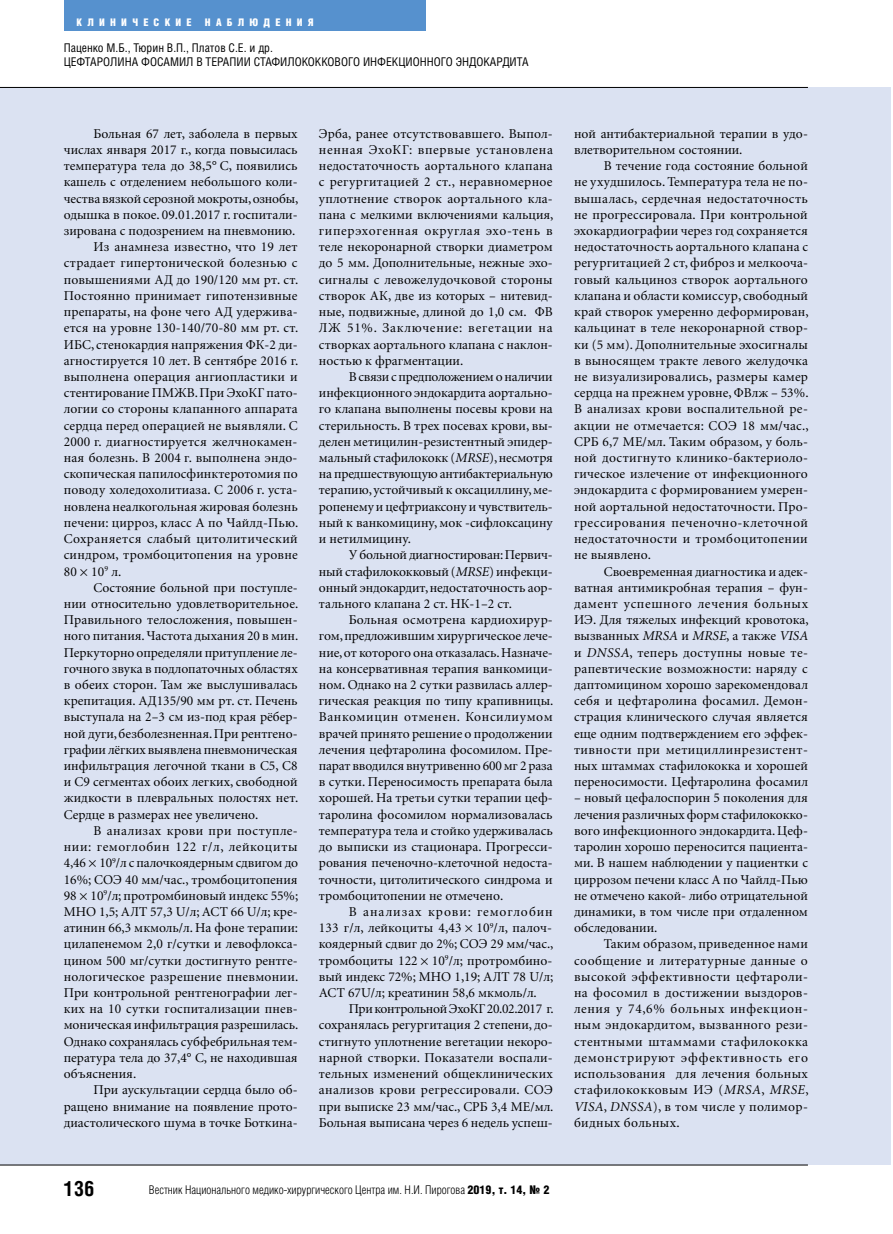
<style>
.page{position:relative;width:893px;height:1234px;background:#fff}
.page>*{position:absolute;margin:0;border:0;box-sizing:border-box;transform-origin:0 0}
.t1{font:700 21px "Helios Cond";color:#000}
.main_text_material{font:13.5px/16.2px "Minion Cyr";color:#000;text-align:justify}
.contents_farticle{font:12px "Helios Cond";color:#000}
.t2{font:300 12px "Helios Cond";color:#000}
.t3{font:900 10.5px "Helios Cond";letter-spacing:.5em;color:#fff}
.s1{font-style:italic}
.s2{font-weight:900}
</style>
<div class="page">
<div style="left:0;top:87px;width:891px;height:1077px;background:#dbe2f2"></div>
<hr style="left:0;top:1164px;width:808px;height:1px;background:#000">
<hr style="left:0;top:87px;width:808px;height:1px;background:#000">
<div style="left:64px;top:0;width:361px;height:30px;background:#5691ce"></div>
<p class="t3" style="left:77px;top:16px;width:117px">КЛИНИЧЕСКИЕ</p>
<p class="t3" style="left:205px;top:16px;width:110px">НАБЛЮДЕНИЯ</p>
<p class="contents_farticle" style="left:64px;top:41px;width:211px">Паценко М.Б., Тюрин В.П., Платов С.Е. и др.</p>
<p class="contents_farticle" style="left:64px;top:55px;width:466px">ЦЕФТАРОЛИНА ФОСАМИЛ В ТЕРАПИИ СТАФИЛОКОККОВОГО ИНФЕКЦИОННОГО ЭНДОКАРДИТА</p>
<p class="main_text_material" style="left:64px;top:125px;width:236px;text-indent:30px">Больная 67 лет, заболела в первых числах января 2017 г., когда повысилась температура тела до 38,5° С, появились кашель с отделением небольшого коли&shy;чества вязкой серозной мокроты, ознобы, одышка в покое. 09.01.2017 г. госпитали&shy;зирована с подозрением на пневмонию.</p>
<p class="main_text_material" style="left:64px;top:238px;width:236px;text-indent:30px">Из анамнеза известно, что 19 лет страдает гипертонической болезнью с повышениями АД до 190/120 мм рт. ст.<br>Постоянно принимает гипотензивные препараты, на фоне чего АД удержива&shy;ется на уровне 130-140/70-80 мм рт. ст.<br>ИБС, стенокардия напряжения ФК-2 ди&shy;агностируется 10 лет. В сентябре 2016 г. выполнена операция ангиопластики и стентирование ПМЖВ. При ЭхоКГ пато&shy;логии со стороны клапанного аппарата сердца перед операцией не выявляли. С 2000 г. диагностируется желчнокамен&shy;ная болезнь. В 2004 г. выполнена эндо&shy;скопическая папилосфинктеротомия по поводу холедохолитиаза. С 2006 г. уста&shy;новлена неалкогольная жировая болезнь печени: цирроз, класс А по Чайлд-Пью.<br>Сохраняется слабый цитолитический синдром, тромбоцитопения на уровне 80 10<sup>9</sup> л.</p>
<p class="main_text_material" style="left:64px;top:579px;width:236px;text-indent:30px">Состояние больной при поступле&shy;нии относительно удовлетворительное.<br>Правильного телосложения, повышен&shy;ного питания. Частота дыхания 20 в мин.<br>Перкуторно определяли притупление ле&shy;гочного звука в подлопаточных областях в обеих сторон. Там же выслушивалась крепитация. АД135/90 мм рт. ст. Печень выступала на 2–3 см из-под края рёбер&shy;ной дуги, безболезненная. При рентгено&shy;графии лёгких выявлена пневмоническая инфильтрация легочной ткани в C5, C8 и C9 сегментах обоих легких, свободной жидкости в плевральных полостях нет.<br>Сердце в размерах нее увеличено.</p>
<p class="main_text_material" style="left:64px;top:822px;width:236px;text-indent:30px">В анализах крови при поступле&shy;нии: гемоглобин 122 г/л, лейкоциты 4,46 10<sup>9</sup>/л с палочкоядерным сдвигом до 16%; СОЭ 40 мм/час., тромбоцитопения 98 10<sup>9</sup>/л; протромбиновый индекс 55%; МНО 1,5; АЛТ 57,3 U/л; АСТ 66 U/л; кре&shy;атинин 66,3 мкмоль/л. На фоне терапии: цилапенемом 2,0 г/сутки и левофлокса&shy;цином 500 мг/сутки достигнуто рентге&shy;нологическое разрешение пневмонии.<br>При контрольной рентгенографии лег&shy;ких на 10 сутки госпитализации пнев&shy;моническая инфильтрация разрешилась.<br>Однако сохранялась субфебрильная тем&shy;пература тела до 37,4° С, не находившая объяснения.</p>
<p class="main_text_material" style="left:64px;top:1081px;width:235px;text-indent:30px">При аускультации сердца было об&shy;ращено внимание на появление прото&shy;диастолического шума в точке Боткина-</p>
<p class="main_text_material" style="left:319px;top:125px;width:236px">Эрба, ранее отсутствовавшего. Выпол&shy;ненная ЭхоКГ: впервые установлена недостаточность аортального клапана с регургитацией 2 ст., неравномерное уплотнение створок аортального кла&shy;пана с мелкими включениями кальция, гиперэхогенная округлая эхо-тень в теле некоронарной створки диаметром до 5 мм. Дополнительные, нежные эхо&shy;сигналы с левожелудочковой стороны створок АК, две из которых – нитевид&shy;ные, подвижные, длиной до 1,0 см. ФВ ЛЖ 51%. Заключение: вегетации на створках аортального клапана с наклон&shy;ностью к фрагментации.</p>
<p class="main_text_material" style="left:319px;top:368px;width:235px;text-indent:30px">В связи с предположением о наличии инфекционного эндокардита аортально&shy;го клапана выполнены посевы крови на стерильность. В трех посевах крови, вы&shy;делен метицилин-резистентный эпидер&shy;мальный стафилококк (<span class="s1">MRSE</span>), несмотря на предшествующую антибактериальную терапию, устойчивый к оксациллину, ме&shy;ропенему и цефтриаксону и чувствитель&shy;ный к ванкомицину, мок -сифлоксацину и нетилмицину.</p>
<p class="main_text_material" style="left:319px;top:546px;width:235px;text-indent:30px">У больной диагностирован: Первич&shy;ный стафилококковый (<span class="s1">MRSE</span>) инфекци&shy;онный эндокардит, недостаточность аор&shy;тального клапана 2 ст. НК-1–2 ст.</p>
<p class="main_text_material" style="left:319px;top:611px;width:236px;text-indent:30px">Больная осмотрена кардиохирур&shy;гом, предложившим хирургическое лече&shy;ние, от которого она отказалась. Назначе&shy;на консервативная терапия ванкомици&shy;ном. Однако на 2 сутки развилась аллер&shy;гическая реакция по типу крапивницы.<br>Ванкомицин отменен. Консилиумом врачей принято решение о продолжении лечения цефтаролина фосомилом. Пре&shy;парат вводился внутривенно 600 мг 2 раза в сутки. Переносимость препарата была хорошей. На третьи сутки терапии цеф&shy;таролина фосомилом нормализовалась температура тела и стойко удерживалась до выписки из стационара. Прогресси&shy;рования печеночно-клеточной недоста&shy;точности, цитолитического синдрома и тромбоцитопении не отмечено.</p>
<p class="main_text_material" style="left:319px;top:903px;width:236px;text-indent:30px">В анализах крови: гемоглобин 133 г/л, лейкоциты 4,43 10<sup>9</sup>/л, палоч&shy;коядерный сдвиг до 2%; СОЭ 29 мм/час., тромбоциты 122 10<sup>9</sup>/л; протромбино&shy;вый индекс 72%; МНО 1,19; АЛТ 78 U/л; АСТ 67U/л; креатинин 58,6 мкмоль/л.</p>
<p class="main_text_material" style="left:319px;top:1000px;width:236px;text-indent:30px">При контрольной ЭхоКГ 20.02.2017 г. сохранялась регургитация 2 степени, до&shy;стигнуто уплотнение вегетации некоро&shy;нарной створки. Показатели воспали&shy;тельных изменений общеклинических анализов крови регрессировали. СОЭ при выписке 23 мм/час., СРБ 3,4 МЕ/мл.<br>Больная выписана через 6 недель успеш-</p>
<p class="t1" style="left:64px;top:1175px;width:32px">136</p>
<p class="t2" style="left:149px;top:1182px;width:402px">Вестник Национального медико-хирургического Центра им. Н.И. Пирогова <span class="s2">2019, т. 14, № 2</span></p>
<p class="main_text_material" style="left:574px;top:125px;width:235px">ной антибактериальной терапии в удо&shy;влетворительном состоянии.</p>
<p class="main_text_material" style="left:574px;top:157px;width:236px;text-indent:30px">В течение года состояние больной не ухудшилось. Температура тела не по&shy;вышалась, сердечная недостаточность не прогрессировала. При контрольной эхокардиографии через год сохраняется недостаточность аортального клапана с регургитацией 2 ст, фиброз и мелкооча&shy;говый кальциноз створок аортального клапана и области комиссур, свободный край створок умеренно деформирован, кальцинат в теле некоронарной створ&shy;ки (5 мм). Дополнительные эхосигналы в выносящем тракте левого желудочка не визуализировались, размеры камер сердца на прежнем уровне, ФВлж – 53%.<br>В анализах крови воспалительной ре&shy;акции не отмечается: СОЭ 18 мм/час., СРБ 6,7 МЕ/мл. Таким образом, у боль&shy;ной достигнуто клинико-бактериоло&shy;гическое излечение от инфекционного эндокардита с формированием умерен&shy;ной аортальной недостаточности. Про&shy;грессирования печеночно-клеточной недостаточности и тромбоцитопении не выявлено.</p>
<p class="main_text_material" style="left:574px;top:562px;width:236px;text-indent:30px">Своевременная диагностика и адек&shy;ватная антимикробная терапия – фун&shy;дамент успешного лечения больных ИЭ. Для тяжелых инфекций кровотока, вызванных <span class="s1">MRSA</span> и <span class="s1">МRSE</span>, а также <span class="s1">VISA </span>и <span class="s1">DNSSA</span>, теперь доступны новые те&shy;рапевтические возможности: наряду с даптомицином хорошо зарекомендовал себя и цефтаролина фосамил. Демон&shy;страция клинического случая является еще одним подтверждением его эффек&shy;тивности при метициллинрезистент&shy;ных штаммах стафилококка и хорошей переносимости. Цефтаролина фосамил</p>
<p class="main_text_material" style="left:574px;top:789px;width:235px">– новый цефалоспорин 5 поколения для лечения различных форм стафилококко&shy;вого инфекционного эндокардита. Цеф&shy;таролин хорошо переносится пациента&shy;ми. В нашем наблюдении у пациентки с циррозом печени класс А по Чайлд-Пью не отмечено какой- либо отрицательной динамики, в том числе при отдаленном обследовании.</p>
<p class="main_text_material" style="left:574px;top:935px;width:236px;text-indent:30px">Таким образом, приведенное нами сообщение и литературные данные о высокой эффективности цефтароли&shy;на фосомил в достижении выздоров&shy;ления у 74,6% больных инфекцион&shy;ным эндокардитом, вызванного рези&shy;стентными штаммами стафилококка демонстрируют эффективность его использования для лечения больных стафилококковым ИЭ (<span class="s1">MRSА</span>, <span class="s1">MRSE</span>, <span class="s1">VISA</span>, <span class="s1">DNSSA</span>), в том числе у полимор&shy;бидных больных.</p>
</div>
